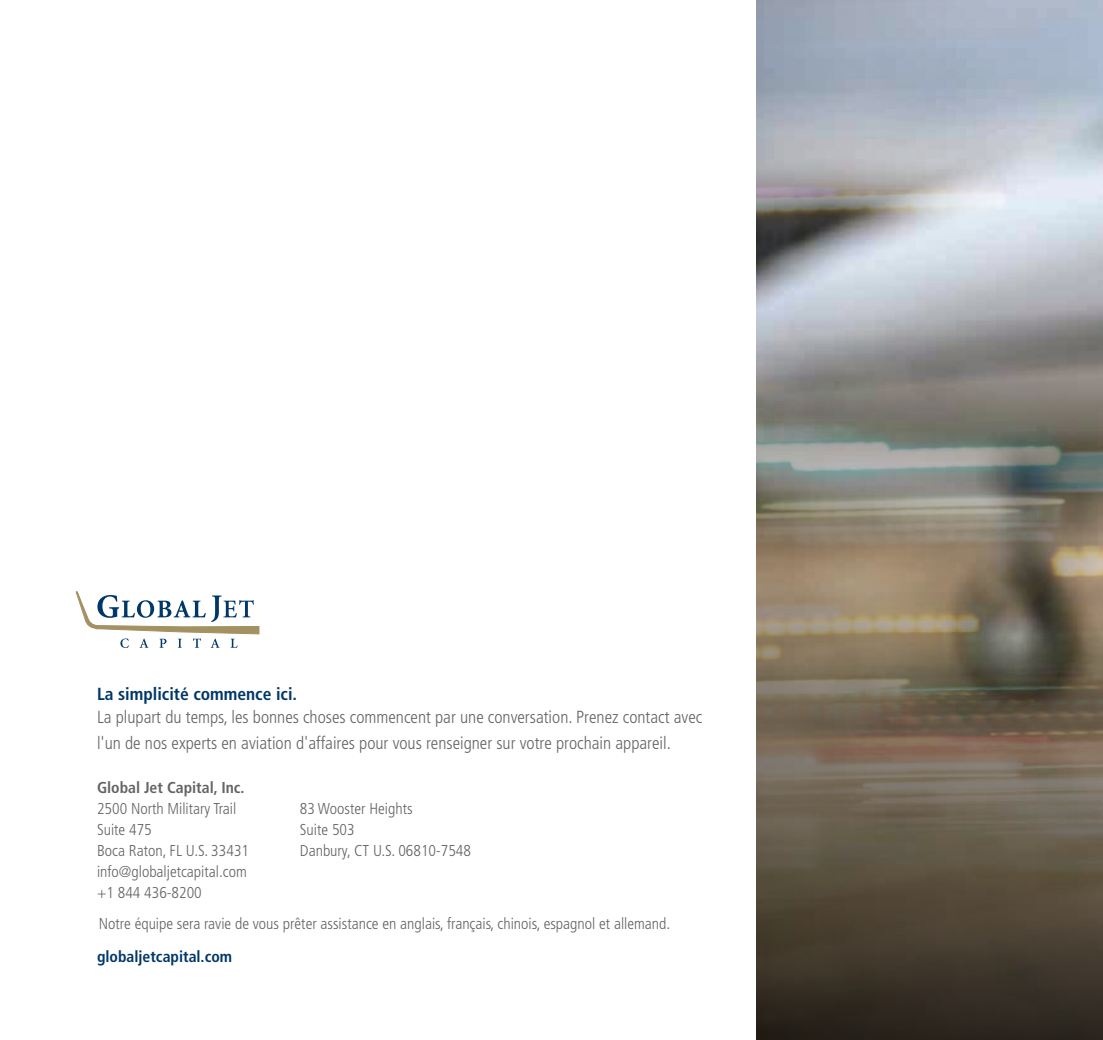
<style>
.page{position:relative;width:1103px;height:1040px;background:#fff}
.page>*{position:absolute;margin:0;border:0;box-sizing:border-box;transform-origin:0 0}
.t1{font:300 condensed 17.5px/26.2px "Frutiger";color:#636466}
.t2{font:700 condensed 17.5px "Frutiger";color:#003768}
.t3{font:300 condensed 15.75px/21px "Frutiger";color:#636466}
.t4{font:700 condensed 15.75px "Frutiger";color:#636466}
.t5{font:700 condensed 15.75px "Frutiger";color:#003768}
</style>
<div class="page">
<svg style="left:756px;top:16px;width:346px;height:523px"></svg>
<svg style="left:756px;top:539px;width:346px;height:501px"></svg>
<svg style="left:76px;top:592px;width:183px;height:56px"></svg>
<p class="t2" style="left:97px;top:683px;width:202px">La simplicité commence ici.</p>
<p class="t1" style="left:97px;top:704px;width:607px">La plupart du temps, les bonnes choses commencent par une conversation. Prenez contact avec l'un de nos experts en aviation d'affaires pour vous renseigner sur votre prochain appareil.</p>
<p class="t4" style="left:97px;top:778px;width:149px">Global Jet Capital, Inc.</p>
<p class="t3" style="left:97px;top:798px;width:154px">2500 North Military Trail<br>Suite 475<br>Boca Raton, FL U.S. 33431 info@globaljetcapital.com +1 844 436-8200</p>
<p class="t3" style="left:300px;top:798px;width:173px">83 Wooster Heights<br>Suite 503<br>Danbury, CT U.S. 06810-7548</p>
<p class="t3" style="left:99px;top:912px;width:573px">Notre équipe sera ravie de vous prêter assistance en anglais, français, chinois, espagnol et allemand.</p>
<p class="t5" style="left:97px;top:947px;width:137px">globaljetcapital.com</p>
</div>
